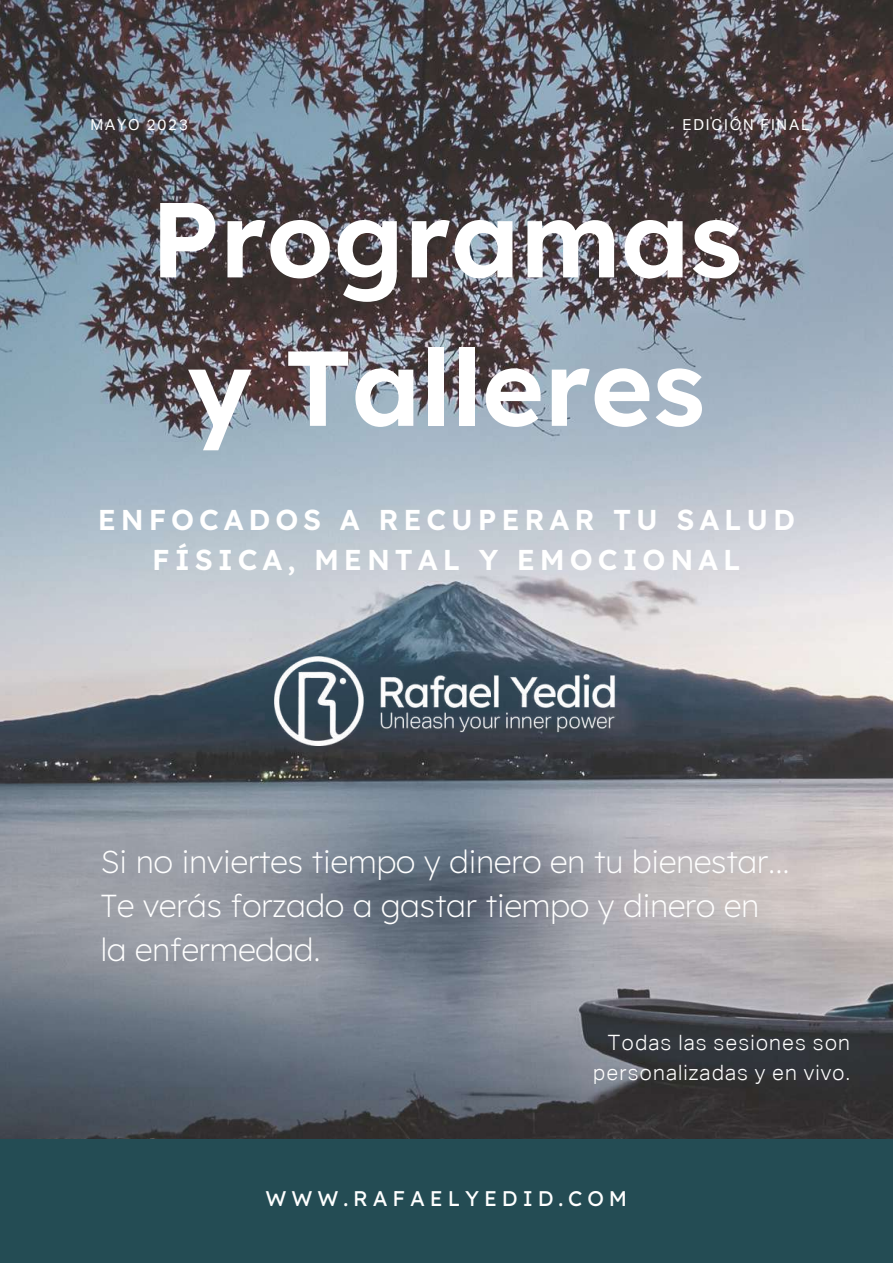
<style>
.page{position:relative;width:893px;height:1264px;background:#fff}
.page>*{position:absolute;margin:0;border:0;box-sizing:border-box;transform-origin:0 0}
.t1{font:600 106.2px/148.4px "Lexend Deca";color:#fff;text-align:center}
.t2{font:200 31.8px/43.8px "Lexend Deca";color:#fff}
.t3{font:600 28.65px/39.3px "Lexend Deca";letter-spacing:.17em;color:#fff;text-align:center}
.t4{font:300 21.15px/29.2px "Aktiv Grotesk";letter-spacing:.05em;color:#fff;text-align:right}
.t5{font:21.15px "Lexend Deca";letter-spacing:.23em;color:#fff}
.t6{font:15.15px "Aktiv Grotesk";letter-spacing:.12em;color:#fff}
</style>
<div class="page">
<img style="left:0;top:0;width:892px;height:1139px">
<div style="left:0;top:1139px;width:892px;height:123px;background:#244c54"></div>
<img style="left:274px;top:657px;width:343px;height:88px">
<p class="t6" style="left:90px;top:118px;width:99px">MAYO 2023</p>
<p class="t6" style="left:682px;top:118px;width:128px">EDICIÓN FINAL</p>
<h1 class="t1" style="left:150px;top:163px;width:593px">Programas y Talleres</h1>
<p class="t3" style="left:98px;top:500px;width:698px">ENFOCADOS A RECUPERAR TU SALUD<br>FÍSICA, MENTAL Y EMOCIONAL</p>
<p class="t2" style="left:101px;top:839px;width:690px">Si no inviertes tiempo y dinero en tu bienestar...<br>Te verás forzado a gastar tiempo y dinero en la enfermedad.</p>
<p class="t4" style="left:593px;top:1029px;width:258px">Todas las sesiones son personalizadas y en vivo.</p>
<p class="t5" style="left:265px;top:1185px;width:363px">WWW.RAFAELYEDID.COM</p>
</div>
